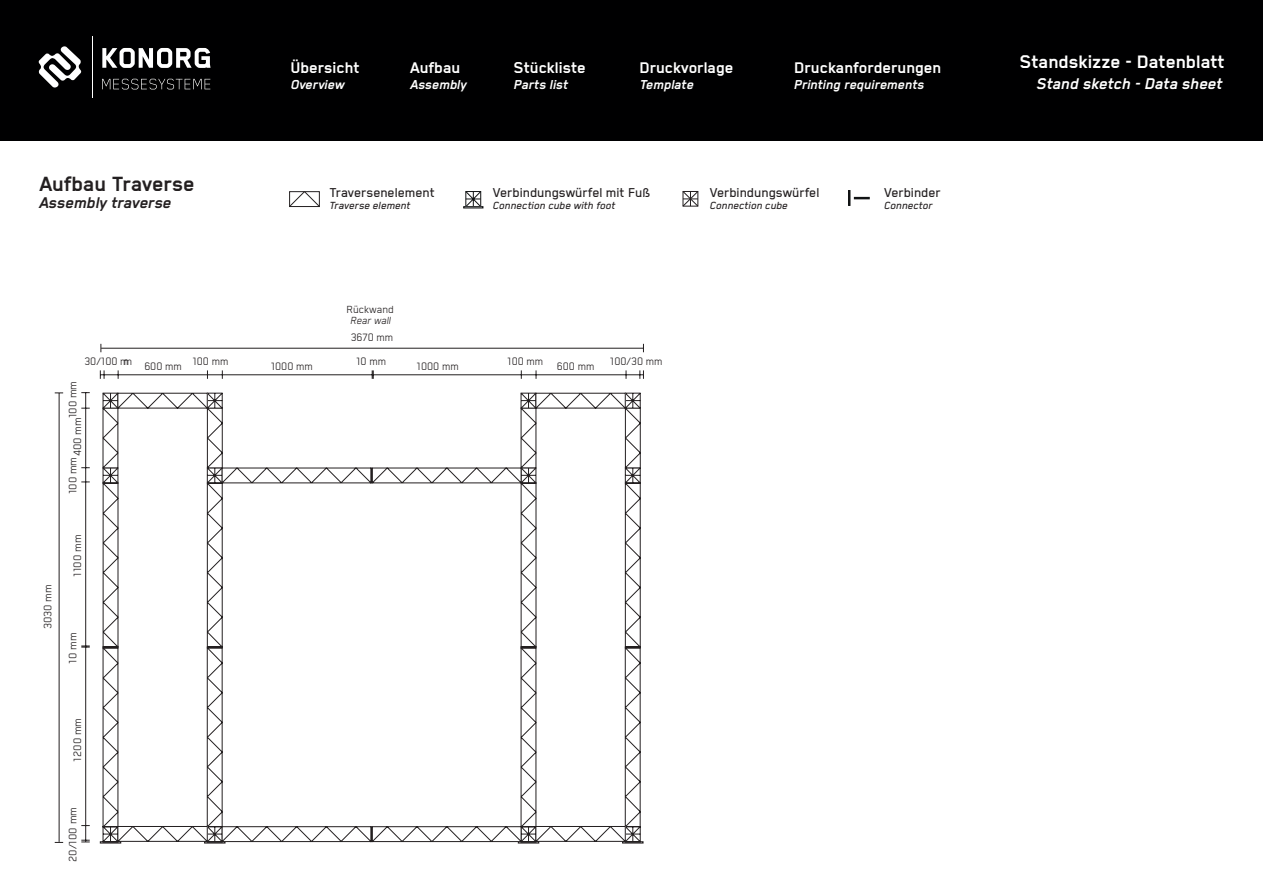
<style>
.page{position:relative;width:1263px;height:893px;background:#fff}
.page>*{position:absolute;margin:0;border:0;box-sizing:border-box;transform-origin:0 0}
.t1{font:700 24px "Blender";color:#231f20}
.t2{font:700 21px "Blender";color:#fff}
.t3{font:700 18px "Blender";color:#fff}
.t4{font:italic 700 18px "Blender";color:#fff}
.t5{font:italic 700 18px "Blender";color:#231f20}
.t6{font:500 15px "Blender";color:#231f20}
.t7{font:italic 700 15px "Blender";color:#fff}
.t8{font:12.3px "Blender";color:#231f20;scale:.96 1}
.t9{font:12.3px "Blender";color:#231f20}
.t10{font:italic 500 12px "Blender";color:#231f20}
.t11{font:12px "Blender";color:#231f20}
.t12{font:italic 12px "Blender";color:#231f20;scale:.96 1}
</style>
<div class="page">
<div style="left:0;top:0;width:1263px;height:140px;background:#000001"></div>
<svg style="left:38px;top:46px;width:44px;height:42px"></svg>
<svg style="left:102px;top:48px;width:109px;height:20px"></svg>
<svg style="left:102px;top:79px;width:108px;height:10px"></svg>
<hr style="left:92px;top:36px;width:1px;height:62px;background:#fff">
<svg style="left:682px;top:191px;width:17px;height:16px"></svg>
<svg style="left:289px;top:191px;width:31px;height:16px"></svg>
<svg style="left:848px;top:190px;width:21px;height:16px"></svg>
<svg style="left:465px;top:191px;width:17px;height:15px"></svg>
<div style="left:463px;top:206px;width:20px;height:2px;border:1px solid #111314"></div>
<hr style="left:59px;top:393px;width:1px;height:449px;background:#231f20">
<hr style="left:85px;top:392px;width:1px;height:449px;background:#231f20">
<svg style="left:81px;top:840px;width:9px;height:3px"></svg>
<svg style="left:81px;top:646px;width:9px;height:2px"></svg>
<hr style="left:101px;top:348px;width:542px;height:1px;background:#231f20">
<hr style="left:100px;top:375px;width:543px;height:1px;background:#231f20">
<svg style="left:100px;top:370px;width:5px;height:9px"></svg>
<svg style="left:372px;top:370px;width:2px;height:9px"></svg>
<svg style="left:640px;top:370px;width:4px;height:9px"></svg>
<svg style="left:100px;top:649px;width:17px;height:195px"></svg>
<svg style="left:117px;top:649px;width:527px;height:195px"></svg>
<svg style="left:102px;top:484px;width:539px;height:165px"></svg>
<svg style="left:535px;top:826px;width:91px;height:16px"></svg>
<svg style="left:221px;top:826px;width:301px;height:16px"></svg>
<svg style="left:102px;top:392px;width:539px;height:92px"></svg>
<p class="t1" style="left:39px;top:171px;width:157px">Aufbau Traverse</p>
<p class="t5" style="left:39px;top:193px;width:134px">Assembly traverse</p>
<p class="t3" style="left:290px;top:58px;width:71px">Übersicht</p>
<p class="t3" style="left:410px;top:58px;width:52px">Aufbau</p>
<p class="t3" style="left:514px;top:58px;width:74px">Stückliste</p>
<p class="t3" style="left:639px;top:58px;width:95px">Druckvorlage</p>
<p class="t7" style="left:291px;top:77px;width:55px">Overview</p>
<p class="t7" style="left:410px;top:77px;width:58px">Assembly</p>
<p class="t7" style="left:514px;top:77px;width:56px">Parts list</p>
<p class="t7" style="left:640px;top:77px;width:56px">Template</p>
<p class="t3" style="left:794px;top:58px;width:149px">Druckanforderungen</p>
<p class="t7" style="left:794px;top:77px;width:132px">Printing requirements</p>
<p class="t6" style="left:329px;top:184px;width:107px">Traversenelement</p>
<p class="t10" style="left:329px;top:199px;width:83px">Traverse element</p>
<p class="t11" style="left:347px;top:303px;width:49px">Rückwand</p>
<p class="t12" style="left:350px;top:314px;width:44px">Rear wall</p>
<p class="t8" style="left:351px;top:331px;width:46px">3670 mm</p>
<p class="t6" style="left:493px;top:184px;width:159px">Verbindungswürfel mit Fuß</p>
<p class="t10" style="left:493px;top:199px;width:124px">Connection cube with foot</p>
<p class="t6" style="left:710px;top:184px;width:111px">Verbindungswürfel</p>
<p class="t10" style="left:710px;top:199px;width:80px">Connection cube</p>
<p class="t6" style="left:884px;top:184px;width:58px">Verbinder</p>
<p class="t10" style="left:884px;top:199px;width:50px">Connector</p>
<p class="t8" style="left:84px;top:356px;width:51px">30/100 mm</p>
<p class="t8" style="left:192px;top:356px;width:39px">100 mm</p>
<p class="t8" style="left:356px;top:356px;width:33px">10 mm</p>
<p class="t8" style="left:507px;top:356px;width:39px">100 mm</p>
<p class="t8" style="left:610px;top:356px;width:56px">100/30 mm</p>
<p class="t8" style="left:144px;top:360px;width:41px">600 mm</p>
<p class="t8" style="left:271px;top:360px;width:45px">1000 mm</p>
<p class="t8" style="left:417px;top:360px;width:45px">1000 mm</p>
<p class="t8" style="left:557px;top:360px;width:41px">600 mm</p>
<p class="t9" style="left:66px;top:418px;width:39px;rotate:-90deg">100 mm</p>
<p class="t9" style="left:71px;top:456px;width:41px;rotate:-90deg">400 mm</p>
<p class="t9" style="left:66px;top:494px;width:39px;rotate:-90deg">100 mm</p>
<p class="t9" style="left:41px;top:629px;width:47px;rotate:-90deg">3030 mm</p>
<p class="t9" style="left:71px;top:577px;width:44px;rotate:-90deg">1100 mm</p>
<p class="t9" style="left:66px;top:664px;width:33px;rotate:-90deg">10 mm</p>
<p class="t9" style="left:71px;top:761px;width:45px;rotate:-90deg">1200 mm</p>
<p class="t9" style="left:66px;top:862px;width:56px;rotate:-90deg">20/100 mm</p>
<h2 class="t2" style="left:1019px;top:50px;width:207px">Standskizze - Datenblatt</h2>
<p class="t4" style="left:1036px;top:74px;width:187px">Stand sketch - Data sheet</p>
</div>
